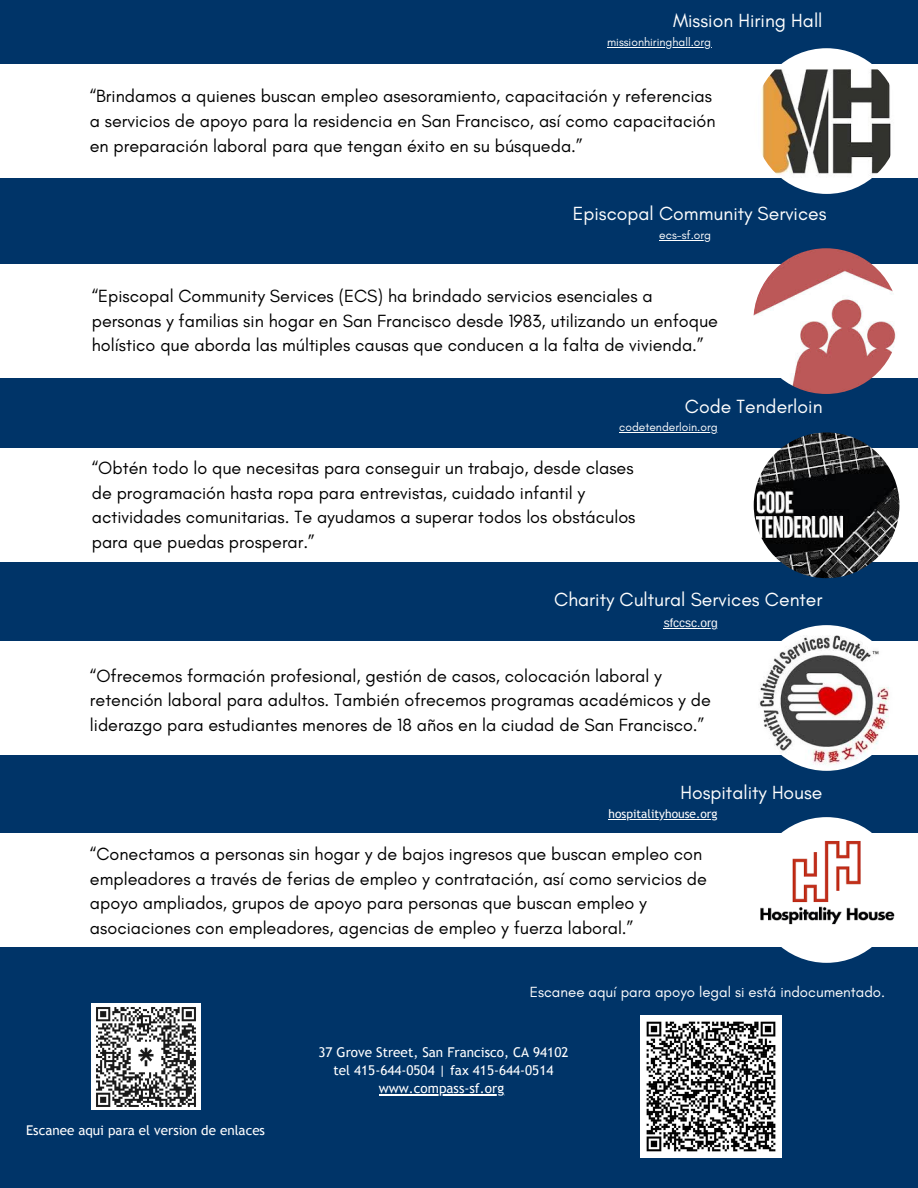
<style>
.page{position:relative;width:918px;height:1188px;background:#003468}
.page>*{position:absolute;margin:0;border:0;box-sizing:border-box;transform-origin:0 0}
.t1{font:19.35px "Glacial Indifference";color:#fefefe}
.t2{font:18px/24.8px "Glacial Indifference";color:#000}
.t3{font:15px "Glacial Indifference";color:#fff}
.t4{font:13.5px/18px "Trebuchet MS";color:#fff;text-align:center}
.t5{font:12px "Glacial Indifference";color:#fff}
.t6{font:12px "Glacial Indifference";color:#fefefe}
.t7{font:12px "Trebuchet MS";color:#fff}
.t8{font:12px "Arimo";color:#fff}
</style>
<div class="page">
<div style="left:0;top:64px;width:918px;height:114px;background:#fff"></div>
<div style="left:0;top:264px;width:918px;height:114px;background:#fff"></div>
<div style="left:0;top:833px;width:918px;height:114px;background:#fff"></div>
<div style="left:0;top:448px;width:918px;height:114px;background:#fff"></div>
<div style="left:0;top:641px;width:918px;height:114px;background:#fff"></div>
<img style="left:754px;top:48px;width:145px;height:146px;border-radius:50%">
<img style="left:754px;top:432px;width:145px;height:146px;border-radius:50%">
<img style="left:754px;top:625px;width:145px;height:146px;border-radius:50%">
<img style="left:754px;top:817px;width:145px;height:146px;border-radius:50%">
<img style="left:753px;top:248px;width:146px;height:146px;border-radius:50%">
<div style="left:91px;top:1003px;width:110px;height:107px;background:#fff"></div>
<img style="left:96px;top:1007px;width:100px;height:100px">
<img style="left:640px;top:1016px;width:142px;height:141px">
<hr style="left:607px;top:47px;width:104px;height:1px;background:#fefefe">
<hr style="left:659px;top:240px;width:52px;height:1px;background:#fff">
<hr style="left:619px;top:432px;width:99px;height:1px;background:#fff">
<hr style="left:664px;top:628px;width:54px;height:1px;background:#fff">
<hr style="left:609px;top:819px;width:109px;height:1px;background:#fff">
<hr style="left:379px;top:1094px;width:125px;height:1px;background:#fff">
<p class="t1" style="left:673px;top:8px;width:151px">Mission Hiring Hall</p>
<p class="t6" style="left:607px;top:34px;width:106px">missionhiringhall.org</p>
<h1 class="t2" style="left:90px;top:84px;width:627px">“Brindamos a quienes buscan empleo asesoramiento, capacitación y referencias a servicios de apoyo para la residencia en San Francisco, así como capacitación en preparación laboral para que tengan éxito en su búsqueda.”</h1>
<h1 class="t1" style="left:573px;top:202px;width:255px">Episcopal Community Services</h1>
<h1 class="t5" style="left:659px;top:227px;width:53px">ecs-sf.org</h1>
<p class="t2" style="left:92px;top:283px;width:628px">“Episcopal Community Services (ECS) ha brindado servicios esenciales a personas y familias sin hogar en San Francisco desde 1983, utilizando un enfoque holístico que aborda las múltiples causas que conducen a la falta de vivienda.”</p>
<p class="t1" style="left:685px;top:395px;width:139px">Code Tenderloin</p>
<p class="t5" style="left:619px;top:420px;width:100px">codetenderloin.org</p>
<h1 class="t2" style="left:92px;top:455px;width:545px">“Obtén todo lo que necesitas para conseguir un trabajo, desde clases de programación hasta ropa para entrevistas, cuidado infantil y actividades comunitarias. Te ayudamos a superar todos los obstáculos para que puedas prosperar.”</h1>
<p class="t1" style="left:554px;top:588px;width:270px">Charity Cultural Services Center</p>
<h3 class="t8" style="left:664px;top:616px;width:55px">sfccsc.org</h3>
<p class="t2" style="left:90px;top:663px;width:622px">“Ofrecemos formación profesional, gestión de casos, colocación laboral y retención laboral para adultos. También ofrecemos programas académicos y de liderazgo para estudiantes menores de 18 años en la ciudad de San Francisco.”</p>
<h1 class="t1" style="left:680px;top:781px;width:144px">Hospitality House</h1>
<h2 class="t7" style="left:609px;top:807px;width:111px">hospitalityhouse.org</h2>
<h1 class="t2" style="left:90px;top:841px;width:619px">“Conectamos a personas sin hogar y de bajos ingresos que buscan empleo con empleadores a través de ferias de empleo y contratación, así como servicios de apoyo ampliados, grupos de apoyo para personas que buscan empleo y asociaciones con empleadores, agencias de empleo y fuerza laboral.”</h1>
<p class="t3" style="left:530px;top:982px;width:357px">Escanee aquí para apoyo legal si está indocumentado.</p>
<h1 class="t4" style="left:26px;top:1121px;width:240px">Escanee aqui para el version de enlaces</h1>
<h3 class="t4" style="left:318px;top:1043px;width:252px">37 Grove Street, San Francisco, CA 94102 tel 415-644-0504 | fax 415-644-0514</h3>
<p class="t4" style="left:379px;top:1079px;width:127px">www.compass-sf.org</p>
</div>
